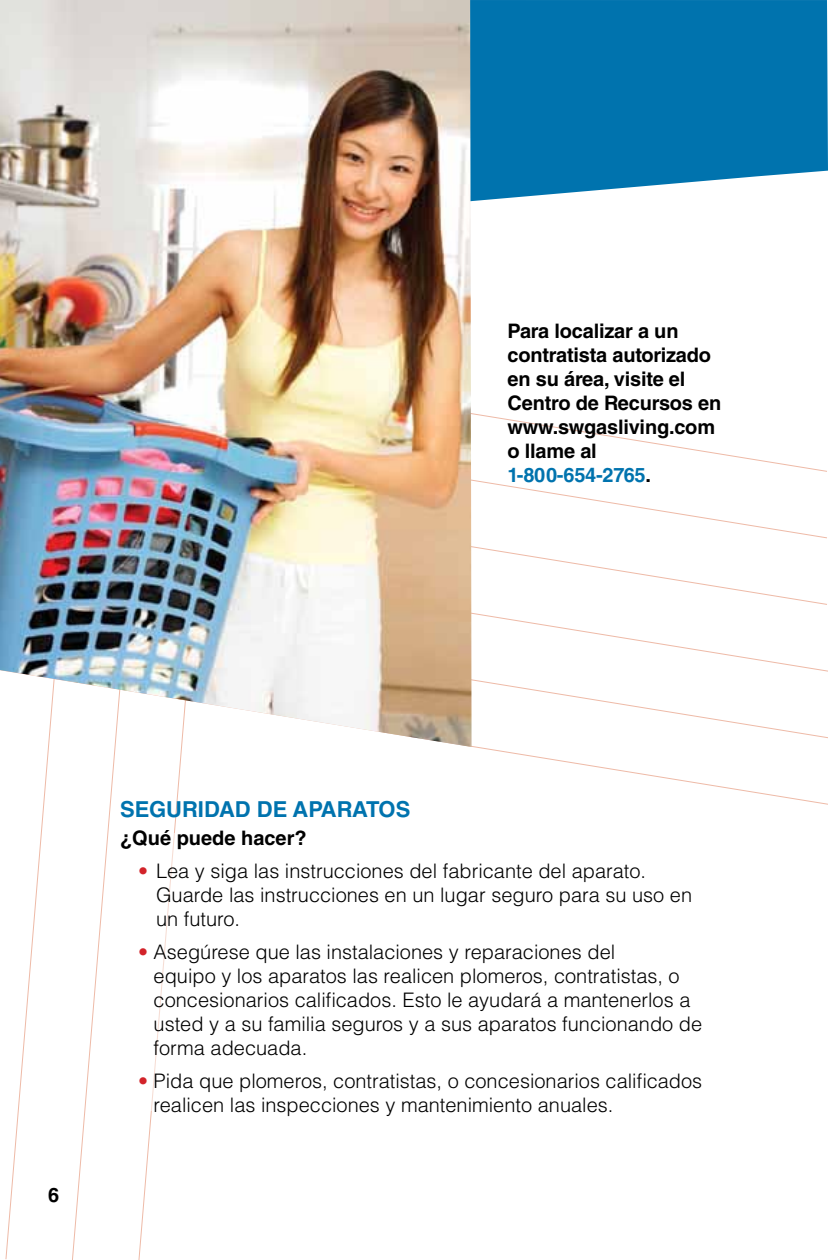
<style>
.page{position:relative;width:828px;height:1260px;background:#fff}
.page>*{position:absolute;margin:0;border:0;box-sizing:border-box;transform-origin:0 0}
.t1{font:700 22px "Helvetica LT Std";color:#0073ae}
.t2{font:300 20px/24px "Helvetica LT Std";color:#000}
.t3{font:700 20px/24px "Helvetica LT Std";letter-spacing:-.01em;color:#000}
.s1{color:#0073ae}
.s2{color:#d2232a}
</style>
<div class="page">
<svg style="left:472px;top:0;width:356px;height:201px;background:#137db4"></svg>
<svg style="left:5px;top:805px;width:106px;height:455px"></svg>
<svg style="left:472px;top:613px;width:345px;height:56px"></svg>
<svg style="left:472px;top:538px;width:355px;height:67px"></svg>
<svg style="left:472px;top:479px;width:355px;height:59px"></svg>
<svg style="left:472px;top:413px;width:355px;height:59px"></svg>
<svg style="left:43px;top:669px;width:785px;height:136px"></svg>
<img style="left:0;top:0;width:472px;height:747px">
<p class="t3" style="left:508px;top:319px;width:215px">Para localizar a un contratista autorizado en su área, visite el<br>Centro de Recursos en www.swgasliving.com o llame al<br><span class="s1">1-800-654-2765</span>.</p>
<p class="t3" style="left:48px;top:1183px;width:13px">6</p>
<p class="t1" style="left:120px;top:796px;width:30px">Seguridad</p>
<p class="t1" style="left:257px;top:796px;width:80px">de aparatos</p>
<p class="t3" style="left:120px;top:826px;width:188px">¿Qué puede hacer?</p>
<p class="t2" style="left:156px;top:859px;width:538px;text-indent:-18px"><span class="s2">•</span> Lea y siga las instrucciones del fabricante del aparato.<br>Guarde las instrucciones en un lugar seguro para su uso en un futuro.</p>
<p class="t2" style="left:154px;top:940px;width:550px;text-indent:-16px"><span class="s2">•</span> Asegúrese que las instalaciones y reparaciones del<br>equipo y los aparatos las realicen plomeros, contratistas, o concesionarios calificados. Esto le ayudará a mantenerlos a usted y a su familia seguros y a sus aparatos funcionando de forma adecuada.</p>
<p class="t2" style="left:154px;top:1069px;width:550px;text-indent:-16px"><span class="s2">•</span> Pida que plomeros, contratistas, o concesionarios calificados realicen las inspecciones y mantenimiento anuales.</p>
</div>
